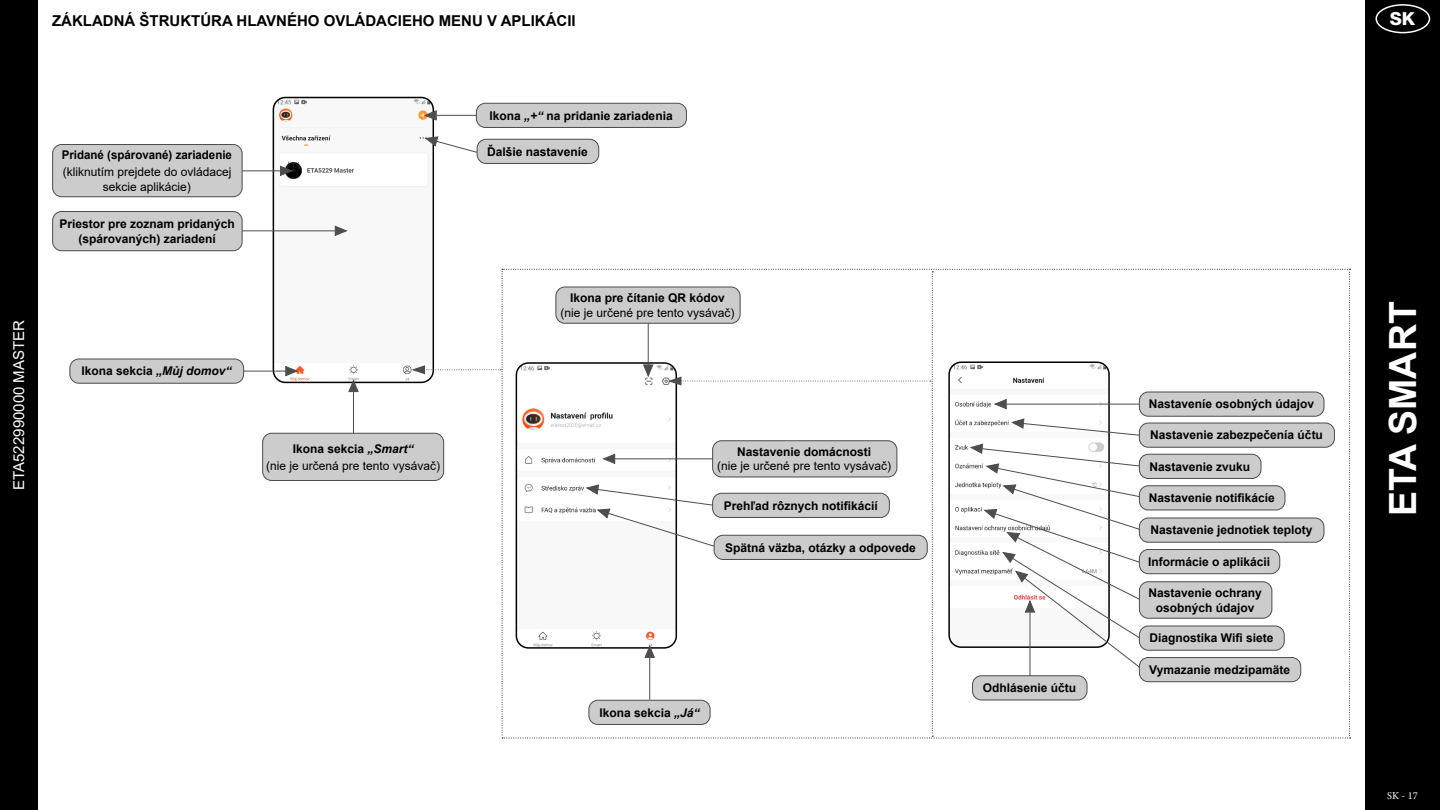
<style>
.page{position:relative;width:1440px;height:810px;background:#fff}
.page>*{position:absolute;margin:0;border:0;box-sizing:border-box;transform-origin:0 0}
.t1{font:700 37.5px "Arial";color:#fff}
.t2{font:800 18px "Helvetica Neue OT";color:#fff}
.t3{font:700 15px "Arial";color:#000}
.t4{font:15px "Arial";color:#fff}
.t5{font:700 12px/14.4px "Arial";color:#000;text-align:center}
.t6{font:12px/14.4px "Arial";color:#000;text-align:center}
.t7{font:700 12px "Arial";color:#000;scale:.96 1}
.t8{font:10.5px "Minion Pro";color:#fff}
.s1{font-style:italic}
.s2{font-weight:700}
.s3{font-weight:700;font-style:italic}
</style>
<div class="page">
<div style="left:1365px;top:0;width:75px;height:810px;background:#000"></div>
<div style="left:1376px;top:4px;width:54px;height:29px;border:2px solid #fff;border-radius:50%"></div>
<div style="left:0;top:0;width:38px;height:810px;background:#000"></div>
<img style="left:273px;top:98px;width:159px;height:284px">
<div style="left:273px;top:97px;width:161px;height:286px;border:2px solid #000;border-radius:12px"></div>
<div style="left:70px;top:359px;width:174px;height:24px;background:#ccc;border-radius:9px"></div>
<div style="left:69px;top:359px;width:175px;height:25px;border:1px solid #4d4d4d;border-radius:9px"></div>
<svg style="left:285px;top:365px;width:13px;height:12px"></svg>
<hr style="left:243px;top:371px;width:44px;height:1px;background:#4d4d4d">
<svg style="left:335px;top:225px;width:12px;height:12px"></svg>
<hr style="left:240px;top:230px;width:96px;height:1px;background:#4d4d4d">
<div style="left:53px;top:212px;width:189px;height:39px;background:#ccc;border-radius:9px"></div>
<div style="left:52px;top:211px;width:191px;height:40px;border:1px solid #4d4d4d;border-radius:9px"></div>
<svg style="left:280px;top:165px;width:13px;height:12px"></svg>
<hr style="left:238px;top:170px;width:43px;height:1px;background:#4d4d4d">
<div style="left:53px;top:145px;width:189px;height:52px;background:#ccc;border-radius:9px"></div>
<div style="left:52px;top:144px;width:191px;height:53px;border:1px solid #4d4d4d;border-radius:9px"></div>
<svg style="left:424px;top:110px;width:13px;height:11px"></svg>
<hr style="left:435px;top:115px;width:44px;height:1px;background:#4d4d4d">
<div style="left:476px;top:103px;width:210px;height:24px;background:#ccc;border-radius:9px"></div>
<div style="left:476px;top:103px;width:211px;height:25px;border:1px solid #4d4d4d;border-radius:9px"></div>
<svg style="left:425px;top:136px;width:53px;height:17px"></svg>
<div style="left:477px;top:139px;width:122px;height:24px;background:#ccc;border-radius:9px"></div>
<div style="left:477px;top:139px;width:122px;height:25px;border:1px solid #4d4d4d;border-radius:9px"></div>
<svg style="left:348px;top:380px;width:11px;height:12px"></svg>
<hr style="left:353px;top:391px;width:1px;height:43px;background:#4d4d4d">
<div style="left:263px;top:433px;width:181px;height:47px;background:#ccc;border-radius:9px"></div>
<div style="left:262px;top:433px;width:182px;height:48px;border:1px solid #4d4d4d;border-radius:9px"></div>
<svg style="left:411px;top:269px;width:940px;height:470px"></svg>
<p class="t3" style="left:52px;top:10px;width:525px">ZÁKLADNÁ ŠTRUKTÚRA HLAVNÉHO OVLÁDACIEHO MENU V APLIKÁCII</p>
<p class="t4" style="left:9px;top:490px;width:171px;rotate:-90deg">ETA522990000 MASTER</p>
<p class="t7" style="left:62px;top:147px;width:179px">Pridané (spárované) zariadenie</p>
<p class="t6" style="left:63px;top:165px;width:170px">(kliknutím prejdete do ovládacej sekcie aplikácie)</p>
<p class="t5" style="left:60px;top:217px;width:177px">Priestor pre zoznam pridaných (spárovaných) zariadení</p>
<p class="t5" style="left:82px;top:364px;width:152px">Ikona sekcia <span class="s1">„Můj domov“</span></p>
<p class="t6" style="left:266px;top:440px;width:176px;line-height:16.6px"><span class="s2">Ikona sekcia</span> <span class="s3">„Smart“<br></span>(nie je určená pre tento vysávač)</p>
<p class="t5" style="left:490px;top:108px;width:185px">Ikona <span class="s1">„+“</span> na pridanie zariadenia</p>
<p class="t5" style="left:487px;top:144px;width:102px">Ďalšie nastaveníe</p>
<p class="t5" style="left:570px;top:291px;width:156px">Ikona pre čítanie QR kódov</p>
<p class="t6" style="left:560px;top:305px;width:176px">(nie je určené pre tento vysávač)</p>
<p class="t5" style="left:737px;top:445px;width:136px">Nastavenie domácnosti</p>
<p class="t6" style="left:717px;top:459px;width:176px">(nie je určené pre tento vysávač)</p>
<p class="t5" style="left:724px;top:498px;width:155px">Prehľad rôznych notifikácií</p>
<p class="t5" style="left:725px;top:540px;width:192px">Spätná väzba, otázky a odpovede</p>
<p class="t5" style="left:599px;top:705px;width:102px">Ikona sekcia <span class="s1">„Já“</span></p>
<p class="t5" style="left:983px;top:681px;width:95px">Odhlásenie účtu</p>
<h2 class="t2" style="left:1390px;top:8px;width:27px">SK</h2>
<p class="t5" style="left:1149px;top:397px;width:167px">Nastaveníe osobných údajov</p>
<p class="t5" style="left:1150px;top:428px;width:174px">Nastavenie zabezpečenía účtu</p>
<p class="t5" style="left:1150px;top:459px;width:102px">Nastavenie zvuku</p>
<p class="t5" style="left:1149px;top:491px;width:128px">Nastavenie notifikácíe</p>
<p class="t5" style="left:1150px;top:523px;width:164px">Nastavenie jednotiek teploty</p>
<p class="t5" style="left:1148px;top:555px;width:124px">Informácie o aplikácii</p>
<p class="t5" style="left:1148px;top:586px;width:115px">Nastavenie ochrany osobných údajov</p>
<p class="t5" style="left:1150px;top:631px;width:125px">Diagnostika Wifi siete</p>
<p class="t5" style="left:1149px;top:663px;width:142px">Vymazanie medzipamäte</p>
<h1 class="t1" style="left:1377px;top:516px;width:216px;rotate:-90deg">ETA SMART</h1>
<p class="t8" style="left:1387px;top:788px;width:32px">SK - 17</p>
</div>
